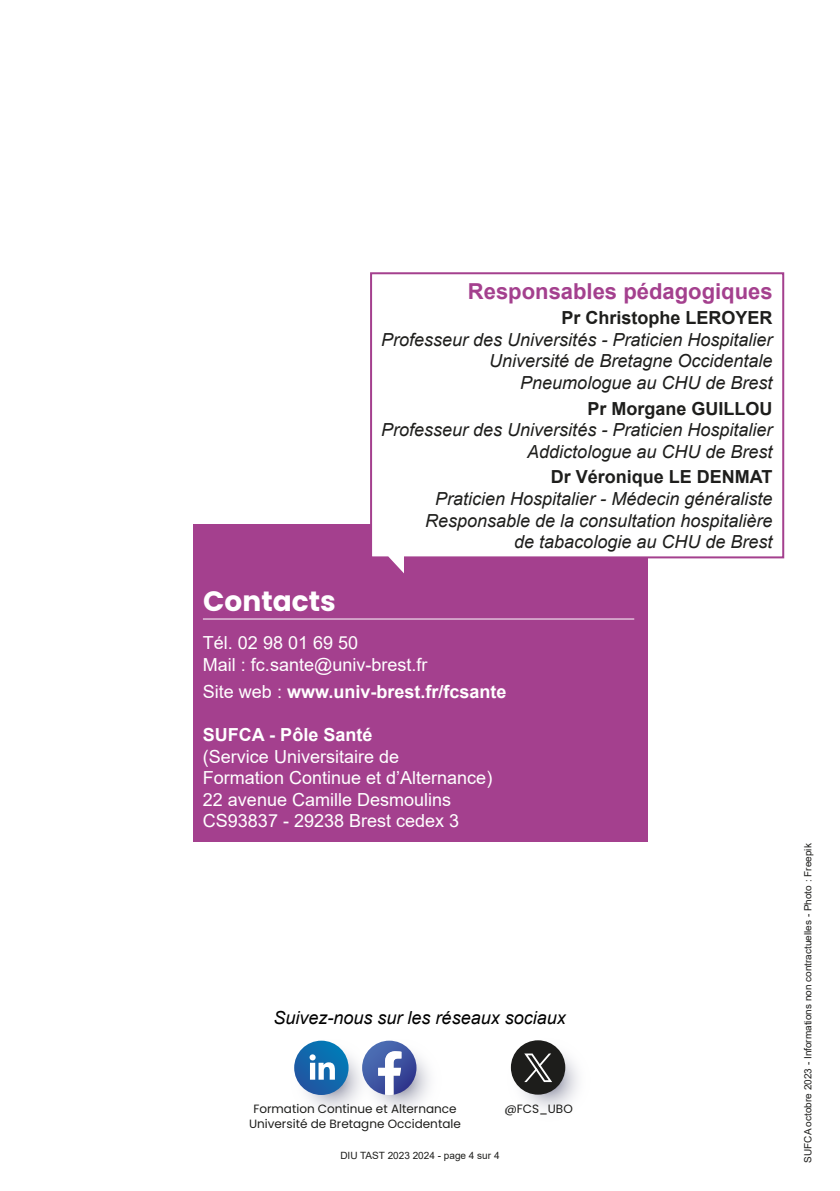
<style>
.page{position:relative;width:840px;height:1191px;background:#fff}
.page>*{position:absolute;margin:0;border:0;box-sizing:border-box;transform-origin:0 0}
.t1{font:700 28px "Poppins";color:#fff}
.t2{font:700 22px "Arial";color:#a4408e}
.t3{font:italic 18px/21.6px "Arial";color:#1e1e1c;text-align:right}
.t4{font:18px/21.6px "Arial";color:#fff}
.t5{font:700 18px "Arial";color:#1e1e1c}
.t6{font:700 18px "Arial";color:#fff}
.t7{font:italic 18px "Arial";color:#000}
.t8{font:12px/14.4px "Poppins";color:#1d1d1b;text-align:center}
.t9{font:10px "Arial";color:#1e1e1c}
.s1{font-weight:400}
</style>
<div class="page">
<div style="left:193px;top:524px;width:453px;height:317px;background:#a4408e"></div>
<hr style="left:203px;top:618px;width:431px;height:1px;background:#fff">
<svg style="left:370px;top:272px;width:414px;height:309px"></svg>
<svg style="left:357px;top:1037px;width:85px;height:85px"></svg>
<svg style="left:366px;top:1040px;width:50px;height:55px"></svg>
<svg style="left:289px;top:1037px;width:85px;height:85px"></svg>
<svg style="left:294px;top:1040px;width:54px;height:55px;background:#196cae"></svg>
<svg style="left:309px;top:1054px;width:26px;height:25px"></svg>
<svg style="left:506px;top:1037px;width:84px;height:85px"></svg>
<div style="left:510px;top:1040px;width:55px;height:54px;background:#1d1d1b;border-radius:50%"></div>
<svg style="left:524px;top:1053px;width:28px;height:29px"></svg>
<p class="t2" style="left:467px;top:275px;width:306px">Responsables pédagogiques</p>
<p class="t5" style="left:561px;top:305px;width:213px">Pr Christophe LEROYER</p>
<p class="t3" style="left:381px;top:329px;width:393px">Professeur des Universités - Praticien Hospitalier<br>Université de Bretagne Occidentale<br>Pneumologue au CHU de Brest</p>
<p class="t5" style="left:587px;top:395px;width:187px">Pr Morgane GUILLOU</p>
<p class="t3" style="left:381px;top:419px;width:393px">Professeur des Universités - Praticien Hospitalier<br>Addictologue au CHU de Brest</p>
<p class="t5" style="left:550px;top:464px;width:223px">Dr Véronique LE DENMAT</p>
<p class="t3" style="left:425px;top:488px;width:349px">Praticien Hospitalier - Médecin généraliste<br>Responsable de la consultation hospitalière de tabacologie au CHU de Brest</p>
<h1 class="t1" style="left:203px;top:585px;width:134px">Contacts</h1>
<p class="t4" style="left:203px;top:631px;width:226px">Tél. 02 98 01 69 50<br>Mail : fc.sante@univ-brest.fr</p>
<p class="t6" style="left:203px;top:679px;width:305px"><span class="s1">Site web :</span> www.univ-brest.fr/fcsante</p>
<p class="t6" style="left:203px;top:722px;width:171px">SUFCA - Pôle Santé</p>
<p class="t4" style="left:203px;top:745px;width:291px">(Service Universitaire de<br>Formation Continue et d’Alternance)<br>22 avenue Camille Desmoulins<br>CS93837 - 29238 Brest cedex 3</p>
<p class="t7" style="left:273px;top:1006px;width:294px">Suivez-nous sur les réseaux sociaux</p>
<p class="t8" style="left:249px;top:1101px;width:213px">Formation Continue et Alternance<br>Université de Bretagne Occidentale</p>
<p class="t8" style="left:504px;top:1101px;width:70px">@FCS_UBO</p>
<p class="t9" style="left:340px;top:1149px;width:160px">DIU TAST 2023 2024 - page 4 sur 4</p>
<p class="t9" style="left:800px;top:1162px;width:321px;rotate:-90deg">SUFCA octobre 2023 - Informations non contractuelles - Photo : Freepik</p>
</div>
